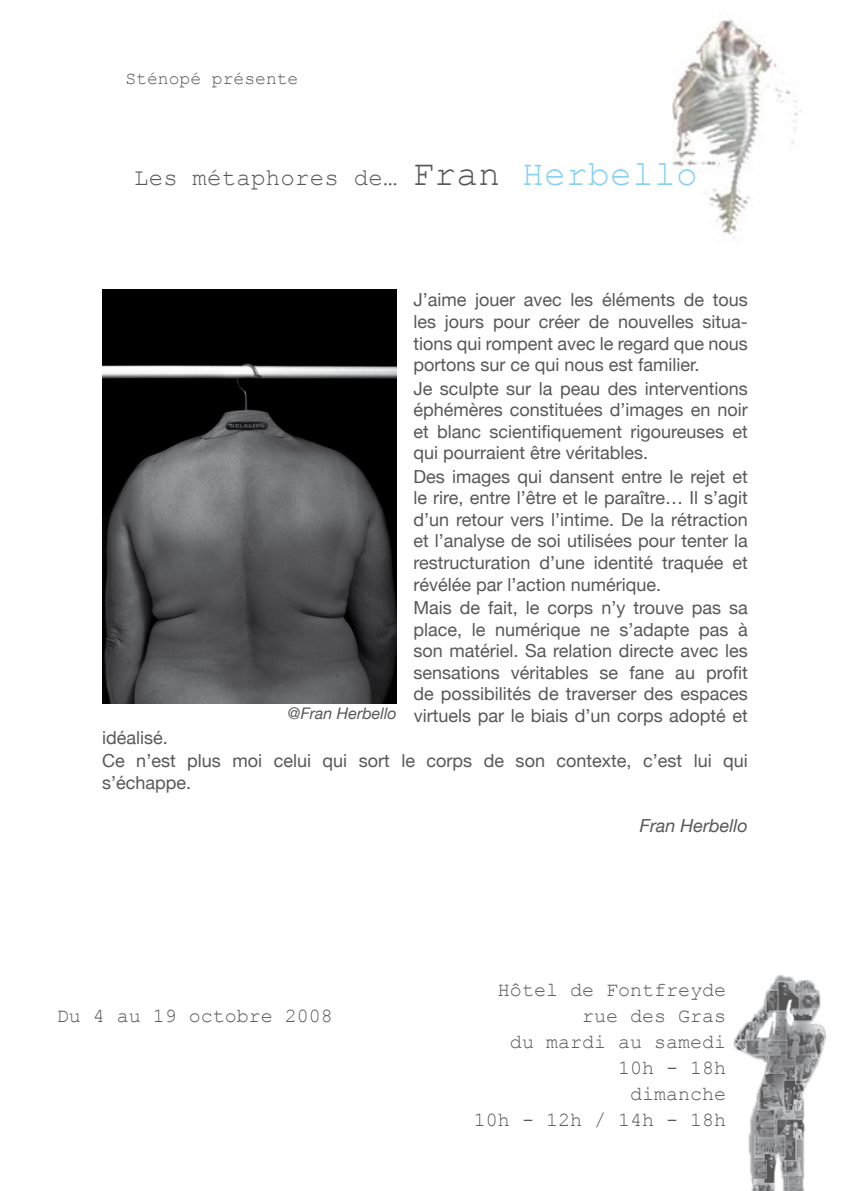
<style>
.page{position:relative;width:851px;height:1191px;background:#fff}
.page>*{position:absolute;margin:0;border:0;box-sizing:border-box;transform-origin:0 0}
.t1{font:24px "Courier New";letter-spacing:.01em;color:#58585a}
.t2{font:20px/26px "Courier New";color:#58585a;text-align:right}
.t3{font:18px/21.6px "Helvetica Neue";color:#58585a;text-align:justify}
.t4{font:18px "Courier New";color:#58585a}
.t5{font:italic 18px "Helvetica Neue";color:#58585a}
.t6{font:italic 16px "Helvetica Neue";color:#58585a}
.s1{font-size:36px}
.s2{font-size:36px;color:#87d1f1}
</style>
<div class="page">
<img style="left:672px;top:19px;width:129px;height:220px">
<img style="left:733px;top:974px;width:93px;height:217px">
<img style="left:102px;top:289px;width:294px;height:414px">
<p class="t4" style="left:125px;top:67px;width:174px">Sténopé présente</p>
<h1 class="t1" style="left:134px;top:163px;width:565px">Les métaphores de… <span class="s1">Fran</span> <span class="s2">Herbello</span></h1>
<p class="t3" style="left:413px;top:289px;width:336px">J’aime jouer avec les éléments de tous les jours pour créer de nouvelles situa&shy;tions qui rompent avec le regard que nous portons sur ce qui nous est familier.</p>
<p class="t3" style="left:413px;top:377px;width:336px">Je sculpte sur la peau des interventions éphémères constituées d’images en noir et blanc scientifiquement rigoureuses et qui pourraient être véritables.</p>
<p class="t3" style="left:413px;top:465px;width:336px">Des images qui dansent entre le rejet et le rire, entre l’être et le paraître… Il s’agit d’un retour vers l’intime. De la rétraction et l’analyse de soi utilisées pour tenter la restructuration d’une identité traquée et révélée par l’action numérique.</p>
<p class="t3" style="left:413px;top:596px;width:336px">Mais de fait, le corps n’y trouve pas sa place, le numérique ne s’adapte pas à son matériel. Sa relation directe avec les sensations véritables se fane au profit de possibilités de traverser des espaces virtuels par le biais d’un corps adopté et</p>
<p class="t3" style="left:102px;top:725px;width:647px;line-height:23.2px">idéalisé.<br>Ce n’est plus moi celui qui sort le corps de son contexte, c’est lui qui</p>
<p class="t3" style="left:102px;top:771px;width:91px">s’échappe.</p>
<p class="t5" style="left:639px;top:814px;width:110px">Fran Herbello</p>
<p class="t6" style="left:288px;top:703px;width:110px">@Fran Herbello</p>
<p class="t2" style="left:57px;top:1001px;width:278px">Du 4 au 19 octobre 2008</p>
<p class="t2" style="left:474px;top:976px;width:254px">Hôtel de Fontfreyde rue des Gras<br>du mardi au samedi<br>10h - 18h<br>dimanche<br>10h - 12h / 14h - 18h</p>
</div>
